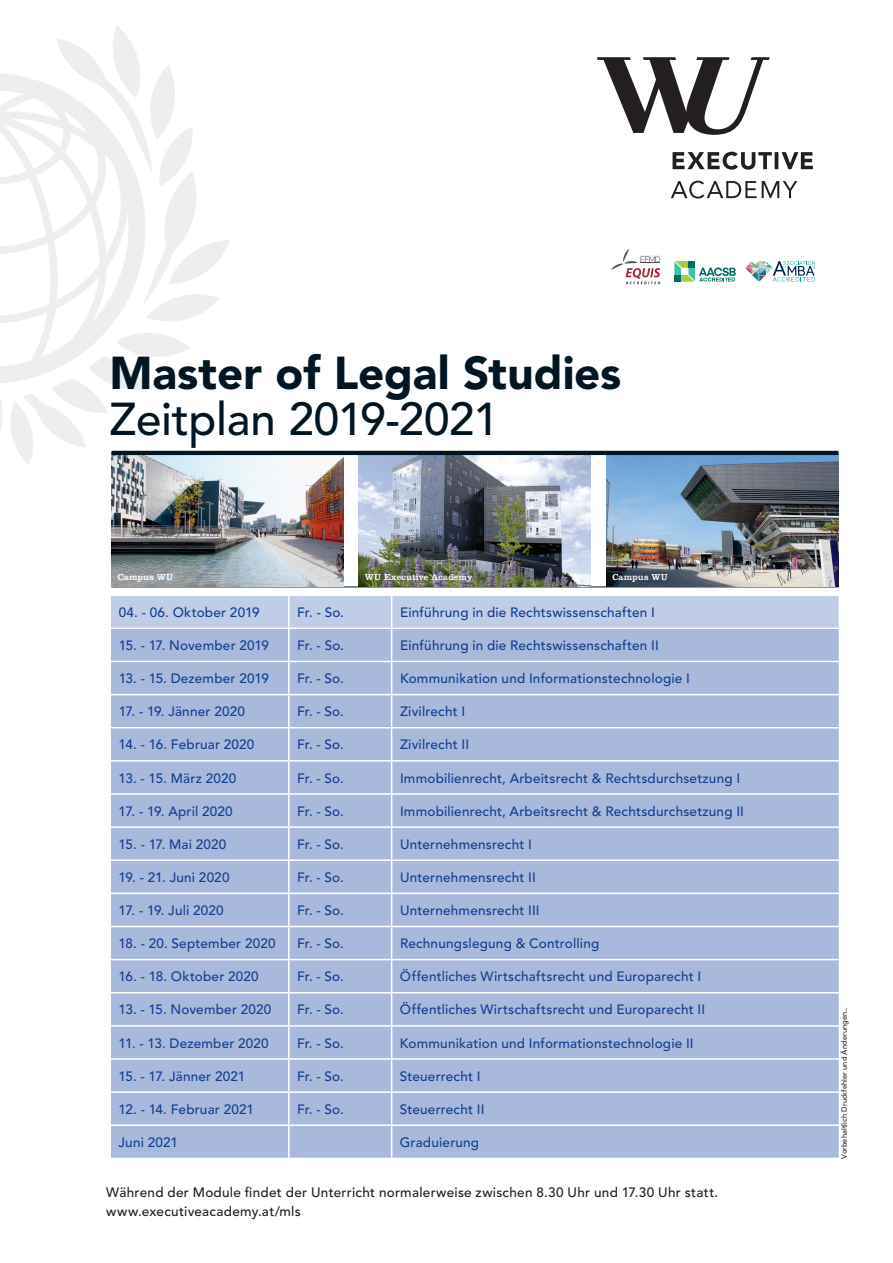
<style>
.page{position:relative;width:893px;height:1263px;background:#fff}
.page>*{position:absolute;margin:0;border:0;box-sizing:border-box;transform-origin:0 0}
.t1{font:900 45.75px "Avenir LT Std";color:#011622}
.t2{font:500 45.75px "Avenir LT Std";letter-spacing:-.01em;color:#011622}
.t3{font:500 13.5px "Avenir LT Std";letter-spacing:.015em;color:#123f90}
.t4{font:500 13.5px/18.8px "Avenir LT Std";letter-spacing:.02em;color:#231f20}
.t5{font:9px "Clarendon LT Std";letter-spacing:.02em;color:#fff}
.t6{font:500 7.5px "Avenir LT Std";letter-spacing:.005em;color:#231f20}
</style>
<div class="page">
<svg style="left:597px;top:57px;width:216px;height:142px"></svg>
<svg style="left:0;top:25px;width:230px;height:441px"></svg>
<svg style="left:611px;top:249px;width:49px;height:35px"></svg>
<svg style="left:746px;top:261px;width:69px;height:21px"></svg>
<svg style="left:674px;top:261px;width:62px;height:21px"></svg>
<div style="left:111px;top:596px;width:728px;height:32px;background:#c0cde6"></div>
<div style="left:111px;top:629px;width:728px;height:528px;background:#a8b9dc"></div>
<hr style="left:288px;top:596px;width:2px;height:32px;background:#fff">
<hr style="left:391px;top:596px;width:1px;height:32px;background:#fff">
<hr style="left:109px;top:826px;width:180px;height:2px;background:#fff">
<hr style="left:288px;top:629px;width:2px;height:32px;background:#fff">
<hr style="left:289px;top:826px;width:103px;height:2px;background:#fff">
<hr style="left:288px;top:828px;width:2px;height:31px;background:#fff">
<hr style="left:391px;top:629px;width:1px;height:32px;background:#fff">
<hr style="left:392px;top:859px;width:448px;height:2px;background:#fff">
<hr style="left:391px;top:861px;width:1px;height:32px;background:#fff">
<hr style="left:289px;top:661px;width:103px;height:1px;background:#fff">
<hr style="left:289px;top:859px;width:103px;height:2px;background:#fff">
<hr style="left:392px;top:661px;width:448px;height:1px;background:#fff">
<hr style="left:391px;top:662px;width:1px;height:32px;background:#fff">
<hr style="left:392px;top:893px;width:448px;height:1px;background:#fff">
<hr style="left:391px;top:894px;width:1px;height:32px;background:#fff">
<hr style="left:109px;top:661px;width:180px;height:1px;background:#fff">
<hr style="left:288px;top:662px;width:2px;height:32px;background:#fff">
<hr style="left:109px;top:859px;width:180px;height:2px;background:#fff">
<hr style="left:288px;top:861px;width:2px;height:32px;background:#fff">
<hr style="left:109px;top:694px;width:180px;height:1px;background:#fff">
<hr style="left:109px;top:893px;width:180px;height:1px;background:#fff">
<hr style="left:289px;top:694px;width:103px;height:1px;background:#fff">
<hr style="left:288px;top:695px;width:2px;height:32px;background:#fff">
<hr style="left:289px;top:893px;width:103px;height:1px;background:#fff">
<hr style="left:288px;top:894px;width:2px;height:32px;background:#fff">
<hr style="left:392px;top:694px;width:448px;height:1px;background:#fff">
<hr style="left:391px;top:695px;width:1px;height:32px;background:#fff">
<hr style="left:392px;top:727px;width:448px;height:1px;background:#fff">
<hr style="left:391px;top:728px;width:1px;height:32px;background:#fff">
<hr style="left:392px;top:926px;width:448px;height:1px;background:#fff">
<hr style="left:391px;top:927px;width:1px;height:32px;background:#fff">
<hr style="left:392px;top:959px;width:448px;height:1px;background:#fff">
<hr style="left:391px;top:960px;width:1px;height:32px;background:#fff">
<hr style="left:392px;top:992px;width:448px;height:1px;background:#fff">
<hr style="left:391px;top:993px;width:1px;height:32px;background:#fff">
<hr style="left:109px;top:727px;width:180px;height:1px;background:#fff">
<hr style="left:109px;top:760px;width:180px;height:2px;background:#fff">
<hr style="left:109px;top:926px;width:180px;height:1px;background:#fff">
<hr style="left:109px;top:959px;width:180px;height:1px;background:#fff">
<hr style="left:109px;top:992px;width:180px;height:1px;background:#fff">
<hr style="left:109px;top:1025px;width:180px;height:1px;background:#fff">
<hr style="left:109px;top:1058px;width:180px;height:2px;background:#fff">
<hr style="left:109px;top:1091px;width:180px;height:2px;background:#fff">
<hr style="left:109px;top:1124px;width:180px;height:2px;background:#fff">
<hr style="left:289px;top:727px;width:103px;height:1px;background:#fff">
<hr style="left:288px;top:728px;width:2px;height:32px;background:#fff">
<hr style="left:289px;top:760px;width:103px;height:2px;background:#fff">
<hr style="left:288px;top:762px;width:2px;height:31px;background:#fff">
<hr style="left:289px;top:926px;width:103px;height:1px;background:#fff">
<hr style="left:288px;top:927px;width:2px;height:32px;background:#fff">
<hr style="left:289px;top:959px;width:103px;height:1px;background:#fff">
<hr style="left:288px;top:960px;width:2px;height:32px;background:#fff">
<hr style="left:289px;top:992px;width:103px;height:1px;background:#fff">
<hr style="left:288px;top:993px;width:2px;height:32px;background:#fff">
<hr style="left:289px;top:1025px;width:103px;height:1px;background:#fff">
<hr style="left:288px;top:1026px;width:2px;height:32px;background:#fff">
<hr style="left:289px;top:1058px;width:103px;height:2px;background:#fff">
<hr style="left:288px;top:1060px;width:2px;height:31px;background:#fff">
<hr style="left:289px;top:1091px;width:103px;height:2px;background:#fff">
<hr style="left:288px;top:1093px;width:2px;height:31px;background:#fff">
<hr style="left:289px;top:1124px;width:103px;height:2px;background:#fff">
<hr style="left:288px;top:1126px;width:2px;height:31px;background:#fff">
<hr style="left:392px;top:760px;width:448px;height:2px;background:#fff">
<hr style="left:391px;top:762px;width:1px;height:31px;background:#fff">
<hr style="left:392px;top:793px;width:448px;height:2px;background:#fff">
<hr style="left:391px;top:795px;width:1px;height:31px;background:#fff">
<hr style="left:392px;top:1025px;width:448px;height:1px;background:#fff">
<hr style="left:391px;top:1026px;width:1px;height:32px;background:#fff">
<hr style="left:392px;top:1058px;width:448px;height:2px;background:#fff">
<hr style="left:391px;top:1060px;width:1px;height:31px;background:#fff">
<hr style="left:392px;top:1091px;width:448px;height:2px;background:#fff">
<hr style="left:391px;top:1093px;width:1px;height:31px;background:#fff">
<hr style="left:392px;top:1124px;width:448px;height:2px;background:#fff">
<hr style="left:391px;top:1126px;width:1px;height:31px;background:#fff">
<hr style="left:288px;top:795px;width:2px;height:31px;background:#fff">
<hr style="left:391px;top:828px;width:1px;height:31px;background:#fff">
<hr style="left:109px;top:793px;width:180px;height:2px;background:#fff">
<hr style="left:289px;top:793px;width:103px;height:2px;background:#fff">
<hr style="left:392px;top:826px;width:448px;height:2px;background:#fff">
<hr style="left:112px;top:587px;width:726px;height:1px;background:#011622">
<img style="left:606px;top:455px;width:232px;height:131px">
<img style="left:359px;top:455px;width:232px;height:131px">
<img style="left:112px;top:455px;width:231px;height:132px">
<hr style="left:112px;top:451px;width:726px;height:4px;background:#011622">
<h1 class="t1" style="left:109px;top:345px;width:513px">Master of Legal Studies</h1>
<h1 class="t2" style="left:109px;top:392px;width:391px">Zeitplan 2019-2021</h1>
<p class="t5" style="left:118px;top:572px;width:57px">Campus WU</p>
<p class="t5" style="left:365px;top:572px;width:109px">WU Executive Academy</p>
<p class="t5" style="left:612px;top:572px;width:57px">Campus WU</p>
<p class="t5" style="left:466px;top:573px;width:7px">y</p>
<p class="t3" style="left:119px;top:604px;width:142px">04. - 06. Oktober 2019</p>
<p class="t3" style="left:297px;top:604px;width:48px">Fr. - So.</p>
<p class="t3" style="left:400px;top:604px;width:256px">Einführung in die Rechtswissenschaften I</p>
<p class="t3" style="left:119px;top:637px;width:152px">15. - 17. November 2019</p>
<p class="t3" style="left:297px;top:637px;width:48px">Fr. - So.</p>
<p class="t3" style="left:400px;top:637px;width:260px">Einführung in die Rechtswissenschaften II</p>
<p class="t3" style="left:119px;top:671px;width:152px">13. - 15. Dezember 2019</p>
<p class="t3" style="left:297px;top:671px;width:48px">Fr. - So.</p>
<p class="t3" style="left:400px;top:671px;width:291px">Kommunikation und Informationstechnologie I</p>
<p class="t3" style="left:119px;top:704px;width:128px">17. - 19. Jänner 2020</p>
<p class="t3" style="left:297px;top:704px;width:48px">Fr. - So.</p>
<p class="t3" style="left:400px;top:704px;width:67px">Zivilrecht I</p>
<p class="t3" style="left:119px;top:737px;width:137px">14. - 16. Februar 2020</p>
<p class="t3" style="left:297px;top:737px;width:48px">Fr. - So.</p>
<p class="t3" style="left:400px;top:737px;width:71px">Zivilrecht II</p>
<p class="t3" style="left:119px;top:770px;width:119px">13. - 15. März 2020</p>
<p class="t3" style="left:297px;top:770px;width:48px">Fr. - So.</p>
<p class="t3" style="left:400px;top:770px;width:342px">Immobilienrecht, Arbeitsrecht &amp; Rechtsdurchsetzung I</p>
<p class="t3" style="left:119px;top:803px;width:116px">17. - 19. April 2020</p>
<p class="t3" style="left:297px;top:803px;width:48px">Fr. - So.</p>
<p class="t3" style="left:400px;top:803px;width:345px">Immobilienrecht, Arbeitsrecht &amp; Rechtsdurchsetzung II</p>
<p class="t3" style="left:119px;top:836px;width:109px">15. - 17. Mai 2020</p>
<p class="t3" style="left:297px;top:836px;width:48px">Fr. - So.</p>
<p class="t3" style="left:400px;top:836px;width:134px">Unternehmensrecht I</p>
<p class="t3" style="left:119px;top:869px;width:112px">19. - 21. Juni 2020</p>
<p class="t3" style="left:297px;top:869px;width:48px">Fr. - So.</p>
<p class="t3" style="left:400px;top:869px;width:137px">Unternehmensrecht II</p>
<p class="t3" style="left:119px;top:903px;width:107px">17. - 19. Juli 2020</p>
<p class="t3" style="left:297px;top:903px;width:48px">Fr. - So.</p>
<p class="t3" style="left:400px;top:903px;width:141px">Unternehmensrecht III</p>
<p class="t3" style="left:119px;top:936px;width:158px">18. - 20. September 2020</p>
<p class="t3" style="left:297px;top:936px;width:48px">Fr. - So.</p>
<p class="t3" style="left:400px;top:936px;width:201px">Rechnungslegung &amp; Controlling</p>
<p class="t3" style="left:119px;top:969px;width:142px">16. - 18. Oktober 2020</p>
<p class="t3" style="left:297px;top:969px;width:48px">Fr. - So.</p>
<p class="t3" style="left:400px;top:969px;width:303px">Öffentliches Wirtschaftsrecht und Europarecht I</p>
<p class="t3" style="left:119px;top:1002px;width:154px">13. - 15. November 2020</p>
<p class="t3" style="left:297px;top:1002px;width:48px">Fr. - So.</p>
<p class="t3" style="left:400px;top:1002px;width:307px">Öffentliches Wirtschaftsrecht und Europarecht II</p>
<p class="t3" style="left:119px;top:1035px;width:152px">11. - 13. Dezember 2020</p>
<p class="t3" style="left:297px;top:1035px;width:48px">Fr. - So.</p>
<p class="t3" style="left:400px;top:1035px;width:295px">Kommunikation und Informationstechnologie II</p>
<p class="t3" style="left:119px;top:1068px;width:128px">15. - 17. Jänner 2021</p>
<p class="t3" style="left:297px;top:1068px;width:48px">Fr. - So.</p>
<p class="t3" style="left:400px;top:1068px;width:82px">Steuerrecht I</p>
<p class="t3" style="left:119px;top:1101px;width:137px">12. - 14. Februar 2021</p>
<p class="t3" style="left:297px;top:1101px;width:48px">Fr. - So.</p>
<p class="t3" style="left:400px;top:1101px;width:86px">Steuerrecht II</p>
<p class="t3" style="left:118px;top:1134px;width:61px">Juni 2021</p>
<p class="t3" style="left:400px;top:1134px;width:81px">Graduierung</p>
<p class="t4" style="left:106px;top:1183px;width:613px">Während der Module findet der Unterricht normalerweise zwischen 8.30 Uhr und 17.30 Uhr statt. www.executiveacademy.at/mls</p>
<p class="t6" style="left:840px;top:1159px;width:153px;rotate:-90deg">Vorbehaltlich Druckfehler und Änderungen..</p>
</div>
